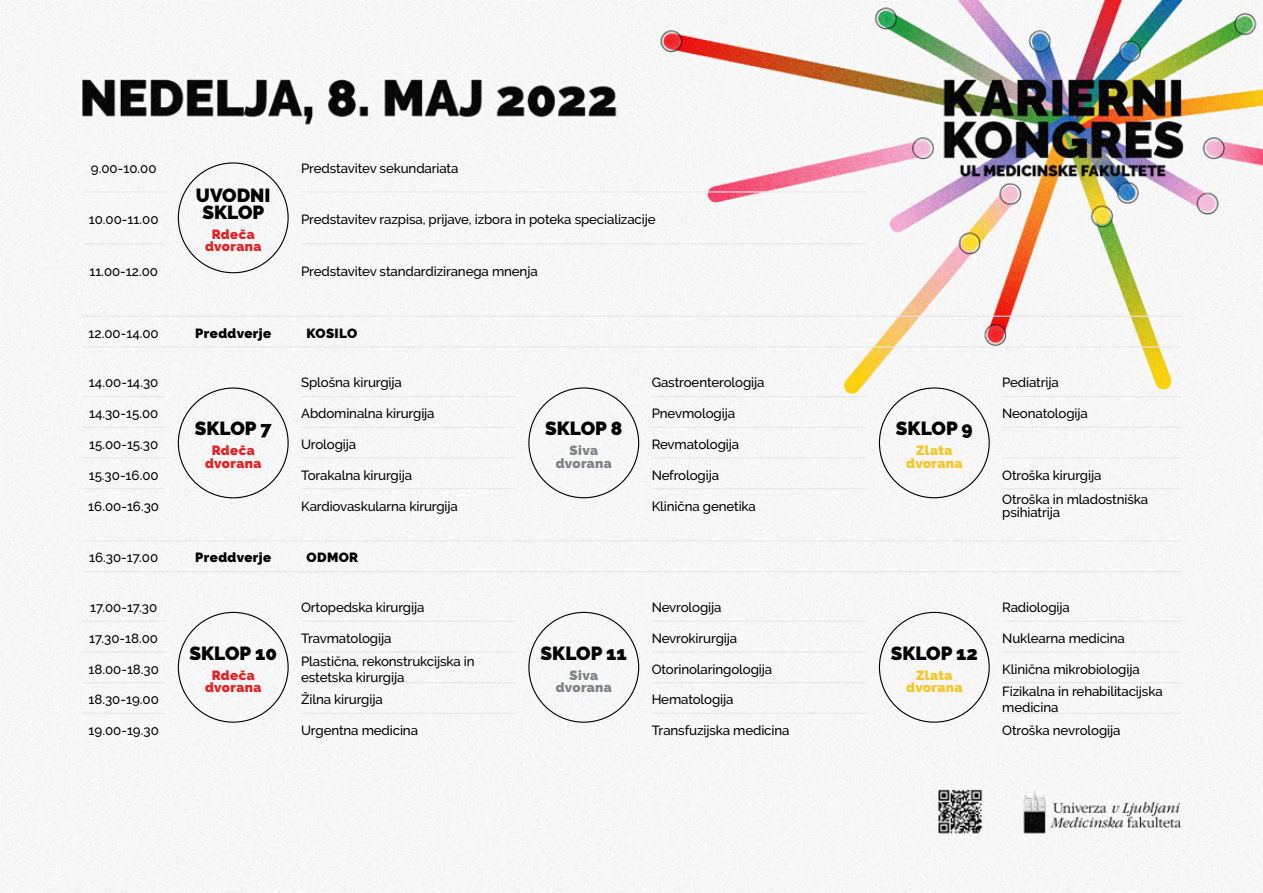
<style>
.page{position:relative;width:1263px;height:893px;background:#fff}
.page>*{position:absolute;margin:0;border:0;box-sizing:border-box;transform-origin:0 0}
.t1{font:900 18.9px/17px "Raleway";color:#000;text-align:center}
.t2{font:500 13.35px/22.6px "Raleway";letter-spacing:-.01em;color:#000}
.t3{font:900 13.35px/12.3px "Raleway";letter-spacing:.03em;color:#e52025;text-align:center}
.t4{font:900 13.35px "Raleway";letter-spacing:.03em;color:#000}
.t5{font:900 13.35px/12.3px "Raleway";letter-spacing:.03em;color:#f9c521;text-align:center}
.t6{font:900 13.35px/12.3px "Raleway";letter-spacing:.03em;color:#808285;text-align:center}
</style>
<div class="page">
<img style="left:0;top:0;width:1263px;height:893px">
<hr style="left:1002px;top:621px;width:180px;height:1px;background:#e6e7e8">
<hr style="left:1002px;top:651px;width:180px;height:1px;background:#e6e7e8">
<hr style="left:1002px;top:682px;width:180px;height:1px;background:#e6e7e8">
<hr style="left:1002px;top:713px;width:180px;height:1px;background:#e6e7e8">
<hr style="left:1002px;top:396px;width:180px;height:1px;background:#e6e7e8">
<hr style="left:1002px;top:427px;width:180px;height:1px;background:#e6e7e8">
<hr style="left:1002px;top:457px;width:180px;height:2px;background:#e6e7e8">
<hr style="left:1002px;top:488px;width:180px;height:1px;background:#e6e7e8">
<hr style="left:82px;top:316px;width:83px;height:1px;background:#e6e7e8">
<hr style="left:165px;top:316px;width:136px;height:1px;background:#e6e7e8">
<hr style="left:301px;top:316px;width:881px;height:1px;background:#e6e7e8">
<hr style="left:82px;top:346px;width:83px;height:1px;background:#e6e7e8">
<hr style="left:165px;top:346px;width:136px;height:1px;background:#e6e7e8">
<hr style="left:301px;top:346px;width:881px;height:1px;background:#e6e7e8">
<hr style="left:82px;top:540px;width:83px;height:1px;background:#e6e7e8">
<hr style="left:165px;top:540px;width:136px;height:1px;background:#e6e7e8">
<hr style="left:301px;top:540px;width:881px;height:1px;background:#e6e7e8">
<hr style="left:82px;top:571px;width:83px;height:1px;background:#e6e7e8">
<hr style="left:165px;top:571px;width:136px;height:1px;background:#e6e7e8">
<hr style="left:301px;top:571px;width:881px;height:1px;background:#e6e7e8">
<hr style="left:82px;top:621px;width:83px;height:1px;background:#e6e7e8">
<hr style="left:301px;top:621px;width:215px;height:1px;background:#e6e7e8">
<hr style="left:82px;top:651px;width:83px;height:1px;background:#e6e7e8">
<hr style="left:301px;top:651px;width:215px;height:1px;background:#e6e7e8">
<hr style="left:82px;top:682px;width:83px;height:1px;background:#e6e7e8">
<hr style="left:301px;top:682px;width:215px;height:1px;background:#e6e7e8">
<hr style="left:82px;top:713px;width:83px;height:1px;background:#e6e7e8">
<hr style="left:301px;top:713px;width:215px;height:1px;background:#e6e7e8">
<hr style="left:652px;top:621px;width:214px;height:1px;background:#e6e7e8">
<hr style="left:652px;top:651px;width:214px;height:1px;background:#e6e7e8">
<hr style="left:652px;top:682px;width:214px;height:1px;background:#e6e7e8">
<hr style="left:652px;top:713px;width:214px;height:1px;background:#e6e7e8">
<hr style="left:82px;top:396px;width:83px;height:1px;background:#e6e7e8">
<hr style="left:301px;top:396px;width:215px;height:1px;background:#e6e7e8">
<hr style="left:82px;top:427px;width:83px;height:1px;background:#e6e7e8">
<hr style="left:301px;top:427px;width:215px;height:1px;background:#e6e7e8">
<hr style="left:82px;top:457px;width:83px;height:2px;background:#e6e7e8">
<hr style="left:301px;top:457px;width:215px;height:2px;background:#e6e7e8">
<hr style="left:82px;top:488px;width:83px;height:1px;background:#e6e7e8">
<hr style="left:301px;top:488px;width:215px;height:1px;background:#e6e7e8">
<hr style="left:652px;top:396px;width:214px;height:1px;background:#e6e7e8">
<hr style="left:652px;top:427px;width:214px;height:1px;background:#e6e7e8">
<hr style="left:652px;top:457px;width:214px;height:2px;background:#e6e7e8">
<hr style="left:652px;top:488px;width:214px;height:1px;background:#e6e7e8">
<hr style="left:82px;top:191px;width:83px;height:2px;background:#e6e7e8">
<hr style="left:301px;top:191px;width:565px;height:2px;background:#e6e7e8">
<hr style="left:82px;top:243px;width:83px;height:1px;background:#e6e7e8">
<hr style="left:301px;top:243px;width:565px;height:1px;background:#e6e7e8">
<p class="t2" style="left:91px;top:156px;width:67px">9.00-10.00</p>
<p class="t2" style="left:301px;top:156px;width:159px">Predstavitev sekundariata</p>
<h1 class="t1" style="left:196px;top:187px;width:76px">UVODNI<br>SKLOP</h1>
<p class="t3" style="left:205px;top:228px;width:58px">Rdeča dvorana</p>
<p class="t2" style="left:89px;top:208px;width:71px">10.00-11.00</p>
<p class="t2" style="left:301px;top:208px;width:356px">Predstavitev razpisa, prijave, izbora in poteka specializacije</p>
<p class="t2" style="left:89px;top:260px;width:70px">11.00-12.00</p>
<p class="t2" style="left:301px;top:260px;width:238px">Predstavitev standardiziranega mnenja</p>
<p class="t2" style="left:89px;top:322px;width:72px">12.00-14.00</p>
<p class="t4" style="left:195px;top:325px;width:77px">Preddverje</p>
<p class="t4" style="left:306px;top:325px;width:52px">KOSILO</p>
<p class="t2" style="left:89px;top:371px;width:71px">14.00-14.30</p>
<p class="t2" style="left:301px;top:371px;width:102px">Splošna kirurgija</p>
<p class="t2" style="left:89px;top:402px;width:71px">14.30-15.00</p>
<p class="t2" style="left:301px;top:402px;width:135px">Abdominalna kirurgija</p>
<p class="t2" style="left:89px;top:433px;width:71px">15.00-15.30</p>
<p class="t2" style="left:301px;top:433px;width:57px">Urologija</p>
<p class="t2" style="left:89px;top:463px;width:71px">15.30-16.00</p>
<p class="t2" style="left:301px;top:463px;width:112px">Torakalna kirurgija</p>
<p class="t2" style="left:88px;top:494px;width:72px">16.00-16.30</p>
<p class="t2" style="left:301px;top:494px;width:158px">Kardiovaskularna kirurgija</p>
<h1 class="t1" style="left:195px;top:420px;width:78px">SKLOP 7</h1>
<p class="t3" style="left:205px;top:445px;width:58px">Rdeča dvorana</p>
<p class="t2" style="left:89px;top:546px;width:70px">16.30-17.00</p>
<p class="t4" style="left:195px;top:550px;width:77px">Preddverje</p>
<p class="t4" style="left:306px;top:550px;width:53px">ODMOR</p>
<p class="t2" style="left:90px;top:596px;width:69px">17.00-17.30</p>
<h1 class="t1" style="left:189px;top:645px;width:89px">SKLOP 10</h1>
<p class="t3" style="left:205px;top:669px;width:58px">Rdeča dvorana</p>
<p class="t2" style="left:301px;top:596px;width:125px">Ortopedska kirurgija</p>
<p class="t2" style="left:89px;top:627px;width:70px">17.30-18.00</p>
<p class="t2" style="left:301px;top:627px;width:92px">Travmatologija</p>
<p class="t2" style="left:88px;top:657px;width:72px">18.00-18.30</p>
<p class="t2" style="left:301px;top:653px;width:175px;line-height:15.9px">Plastična, rekonstrukcijska in estetska kirurgija</p>
<p class="t2" style="left:88px;top:688px;width:72px">18.30-19.00</p>
<p class="t2" style="left:301px;top:688px;width:83px">Žilna kirurgija</p>
<p class="t2" style="left:89px;top:719px;width:72px">19.00-19.30</p>
<p class="t2" style="left:301px;top:719px;width:118px">Urgentna medicina</p>
<h1 class="t1" style="left:545px;top:420px;width:79px">SKLOP 8</h1>
<p class="t6" style="left:556px;top:445px;width:58px">Siva dvorana</p>
<p class="t2" style="left:652px;top:371px;width:114px">Gastroenterologija</p>
<p class="t2" style="left:652px;top:402px;width:85px">Pnevmologija</p>
<p class="t2" style="left:652px;top:433px;width:89px">Revmatologija</p>
<p class="t2" style="left:652px;top:463px;width:69px">Nefrologija</p>
<p class="t2" style="left:652px;top:494px;width:106px">Klinična genetika</p>
<h1 class="t1" style="left:541px;top:645px;width:88px">SKLOP 11</h1>
<p class="t6" style="left:556px;top:669px;width:58px">Siva dvorana</p>
<p class="t2" style="left:652px;top:596px;width:71px">Nevrologija</p>
<p class="t2" style="left:652px;top:627px;width:87px">Nevrokirurgija</p>
<p class="t2" style="left:652px;top:657px;width:122px">Otorinolaringologija</p>
<p class="t2" style="left:652px;top:688px;width:83px">Hematologija</p>
<p class="t2" style="left:652px;top:719px;width:139px">Transfuzijska medicina</p>
<h1 class="t1" style="left:896px;top:420px;width:78px">SKLOP 9</h1>
<p class="t5" style="left:906px;top:445px;width:58px">Zlata dvorana</p>
<p class="t2" style="left:1002px;top:371px;width:58px">Pediatrija</p>
<p class="t2" style="left:1002px;top:402px;width:87px">Neonatologija</p>
<p class="t2" style="left:1002px;top:463px;width:148px;line-height:24px">Otroška kirurgija<br>Otroška in mladostniška</p>
<p class="t2" style="left:1002px;top:501px;width:59px">psihiatrija</p>
<h1 class="t1" style="left:891px;top:645px;width:89px">SKLOP 12</h1>
<p class="t5" style="left:906px;top:669px;width:58px">Zlata dvorana</p>
<p class="t2" style="left:1002px;top:596px;width:69px">Radiologija</p>
<p class="t2" style="left:1002px;top:627px;width:124px">Nuklearna medicina</p>
<p class="t2" style="left:1002px;top:657px;width:162px">Klinična mikrobiologija<br>Fizikalna in rehabilitacijska</p>
<p class="t2" style="left:1002px;top:696px;width:120px">medicina<br>Otroška nevrologija</p>
</div>
